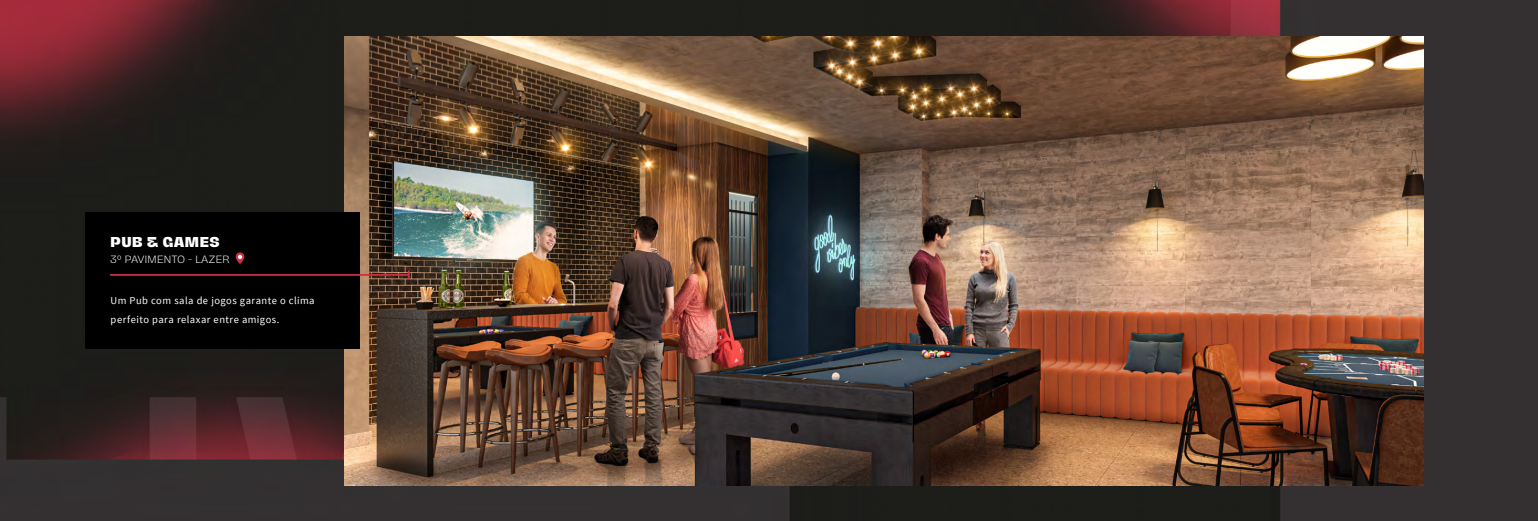
<style>
.page{position:relative;width:1538px;height:521px;background:#fff}
.page>*{position:absolute;margin:0;border:0;box-sizing:border-box;transform-origin:0 0}
.t1{font:800 13.12px "Hagrid";letter-spacing:.045em;color:#fff}
.t2{font:10.5px/19.2px "Source Sans Pro";letter-spacing:.04em;color:#fff}
.t3{font:300 9.62px "Hagrid";letter-spacing:.03em;color:#fff}
</style>
<div class="page">
<img style="left:0;top:0;width:1538px;height:521px">
<img style="left:345px;top:37px;width:1079px;height:448px">
<div style="left:86px;top:213px;width:274px;height:136px;background:#000"></div>
<hr style="left:111px;top:274px;width:298px;height:2px;background:#cb3045">
<svg style="left:408px;top:271px;width:2px;height:8px"></svg>
<svg style="left:236px;top:252px;width:8px;height:12px"></svg>
<p class="t1" style="left:111px;top:235px;width:110px">PUB &amp; GAMES</p>
<p class="t3" style="left:111px;top:254px;width:120px">3º PAVIMENTO - LAZER</p>
<p class="t2" style="left:111px;top:291px;width:206px">Um Pub com sala de jogos garante o clima perfeito para relaxar entre amigos.</p>
</div>
